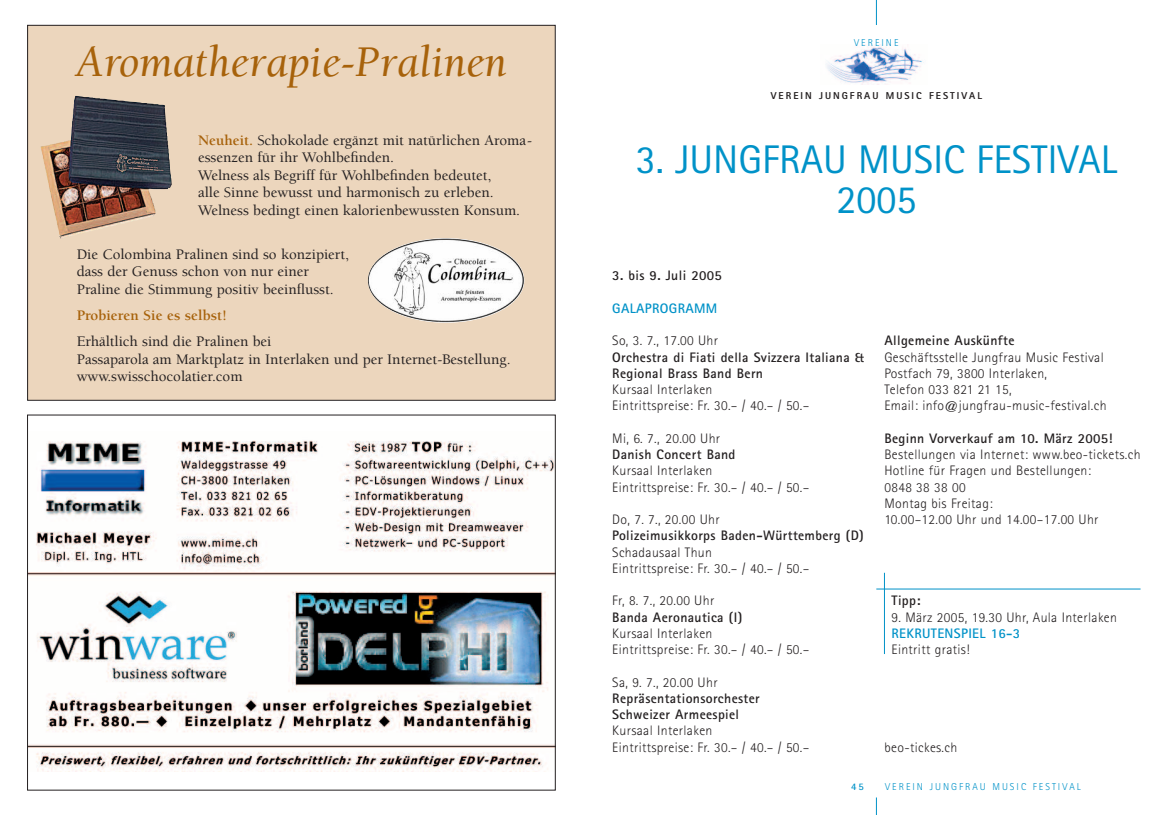
<style>
.page{position:relative;width:1170px;height:815px;background:#fff}
.page>*{position:absolute;margin:0;border:0;box-sizing:border-box;transform-origin:0 0}
.t1{font:italic 45px "Berkeley";color:#a7620b}
.t2{font:40px/40px "Rotis Sans Serif";color:#0092c8;text-align:center}
.t3{font:500 15px/17.5px "Berkeley";color:#231f20}
.t4{font:700 15px "Berkeley";color:#a7620b}
.t5{font:300 13.75px/16.2px "Rotis Sans Serif";letter-spacing:.025em;color:#231f20}
.t6{font:700 13.75px/16.2px "Rotis Sans Serif";letter-spacing:.025em;color:#231f20}
.t7{font:700 13.75px "Rotis Sans Serif";letter-spacing:.025em;color:#0092c8}
.t8{font:300 10px "Rotis Sans Serif";letter-spacing:.2em;color:#0092c8}
.t9{font:800 10px "Rotis Sans Serif";letter-spacing:.2em;color:#231f20}
.t10{font:700 10px "Rotis Sans Serif";color:#0092c8}
.s1{font-weight:700;color:#a7620b}
</style>
<div class="page">
<img style="left:29px;top:440px;width:524px;height:332px">
<div style="left:28px;top:25px;width:527px;height:375px;background:#ecd6bd"></div>
<img style="left:75px;top:96px;width:97px;height:133px">
<img style="left:368px;top:238px;width:156px;height:84px;border-radius:50%">
<svg style="left:876px;top:0;width:1px;height:25px"></svg>
<svg style="left:876px;top:797px;width:1px;height:18px"></svg>
<img style="left:826px;top:45px;width:98px;height:39px">
<hr style="left:884px;top:573px;width:1px;height:81px;background:#0092c8">
<hr style="left:876px;top:589px;width:264px;height:1px;background:#0092c8">
<h1 class="t1" style="left:76px;top:44px;width:432px">Aromatherapie-Pralinen</h1>
<p class="t3" style="left:198px;top:133px;width:335px"><span class="s1">Neuheit.</span> Schokolade ergänzt mit natürlichen Aroma&shy;essenzen für ihr Wohlbefinden.<br>Welness als Begriff für Wohlbefinden bedeutet,<br>alle Sinne bewusst und harmonisch zu erleben.<br>Welness bedingt einen kalorienbewussten Konsum.</p>
<p class="t3" style="left:77px;top:247px;width:274px">Die Colombina Pralinen sind so konzipiert, dass der Genuss schon von nur einer<br>Praline die Stimmung positiv beeinflusst.</p>
<p class="t4" style="left:77px;top:309px;width:152px">Probieren Sie es selbst!</p>
<p class="t3" style="left:77px;top:334px;width:435px">Erhältlich sind die Pralinen bei<br>Passaparola am Marktplatz in Interlaken und per Internet-Bestellung. www.swisschocolatier.com</p>
<p class="t8" style="left:854px;top:39px;width:46px">VEREINE</p>
<p class="t9" style="left:770px;top:92px;width:212px">VEREIN JUNGFRAU MUSIC FESTIVAL</p>
<h2 class="t2" style="left:636px;top:144px;width:482px">3. JUNGFRAU MUSIC FESTIVAL<br>2005</h2>
<p class="t6" style="left:612px;top:269px;width:111px">3. bis 9. Juli 2005</p>
<p class="t7" style="left:612px;top:303px;width:107px">GALAPROGRAMM</p>
<p class="t5" style="left:612px;top:334px;width:107px">So, 3. 7., 17.00 Uhr</p>
<p class="t6" style="left:612px;top:350px;width:253px">Orchestra di Fiati della Svizzera Italiana &amp;<br>Regional Brass Band Bern</p>
<p class="t5" style="left:612px;top:383px;width:199px">Kursaal Interlaken<br>Eintrittspreise: Fr. 30.– / 40.– / 50.–</p>
<p class="t5" style="left:612px;top:431px;width:109px">Mi, 6. 7., 20.00 Uhr</p>
<p class="t6" style="left:612px;top:448px;width:125px">Danish Concert Band</p>
<p class="t5" style="left:612px;top:464px;width:199px">Kursaal Interlaken<br>Eintrittspreise: Fr. 30.– / 40.– / 50.–</p>
<p class="t5" style="left:612px;top:513px;width:109px">Do, 7. 7., 20.00 Uhr</p>
<p class="t6" style="left:612px;top:529px;width:253px">Polizeimusikkorps Baden-Württemberg (D)</p>
<p class="t5" style="left:612px;top:545px;width:199px">Schadausaal Thun<br>Eintrittspreise: Fr. 30.– / 40.– / 50.–</p>
<p class="t5" style="left:612px;top:594px;width:104px">Fr, 8. 7., 20.00 Uhr</p>
<p class="t6" style="left:612px;top:610px;width:131px">Banda Aeronautica (I)</p>
<p class="t5" style="left:612px;top:626px;width:199px">Kursaal Interlaken<br>Eintrittspreise: Fr. 30.– / 40.– / 50.–</p>
<p class="t5" style="left:612px;top:675px;width:107px">Sa, 9. 7., 20.00 Uhr</p>
<p class="t6" style="left:612px;top:691px;width:149px">Repräsentationsorchester<br>Schweizer Armeespiel</p>
<p class="t5" style="left:612px;top:724px;width:199px">Kursaal Interlaken<br>Eintrittspreise: Fr. 30.– / 40.– / 50.–</p>
<p class="t6" style="left:884px;top:334px;width:131px">Allgemeine Auskünfte</p>
<p class="t5" style="left:884px;top:350px;width:224px">Geschäftsstelle Jungfrau Music Festival Postfach 79, 3800 Interlaken,<br>Telefon 033 821 21 15,<br>Email: info@jungfrau-music-festival.ch</p>
<p class="t6" style="left:884px;top:431px;width:230px">Beginn Vorverkauf am 10. März 2005!</p>
<p class="t5" style="left:884px;top:448px;width:257px">Bestellungen via Internet: www.beo-tickets.ch<br>Hotline für Fragen und Bestellungen:<br>0848 38 38 00<br>Montag bis Freitag:<br>10.00–12.00 Uhr und 14.00–17.00 Uhr</p>
<p class="t6" style="left:891px;top:594px;width:30px">Tipp:</p>
<p class="t5" style="left:891px;top:610px;width:227px">9. März 2005, 19.30 Uhr, Aula Interlaken</p>
<p class="t7" style="left:891px;top:628px;width:130px">REKRUTENSPIEL 16-3</p>
<p class="t5" style="left:891px;top:643px;width:80px">Eintritt gratis!</p>
<p class="t5" style="left:884px;top:740px;width:74px">beo-tickes.ch</p>
<p class="t10" style="left:851px;top:783px;width:14px">45</p>
<p class="t8" style="left:885px;top:783px;width:197px">VEREIN JUNGFRAU MUSIC FESTIVAL</p>
</div>
